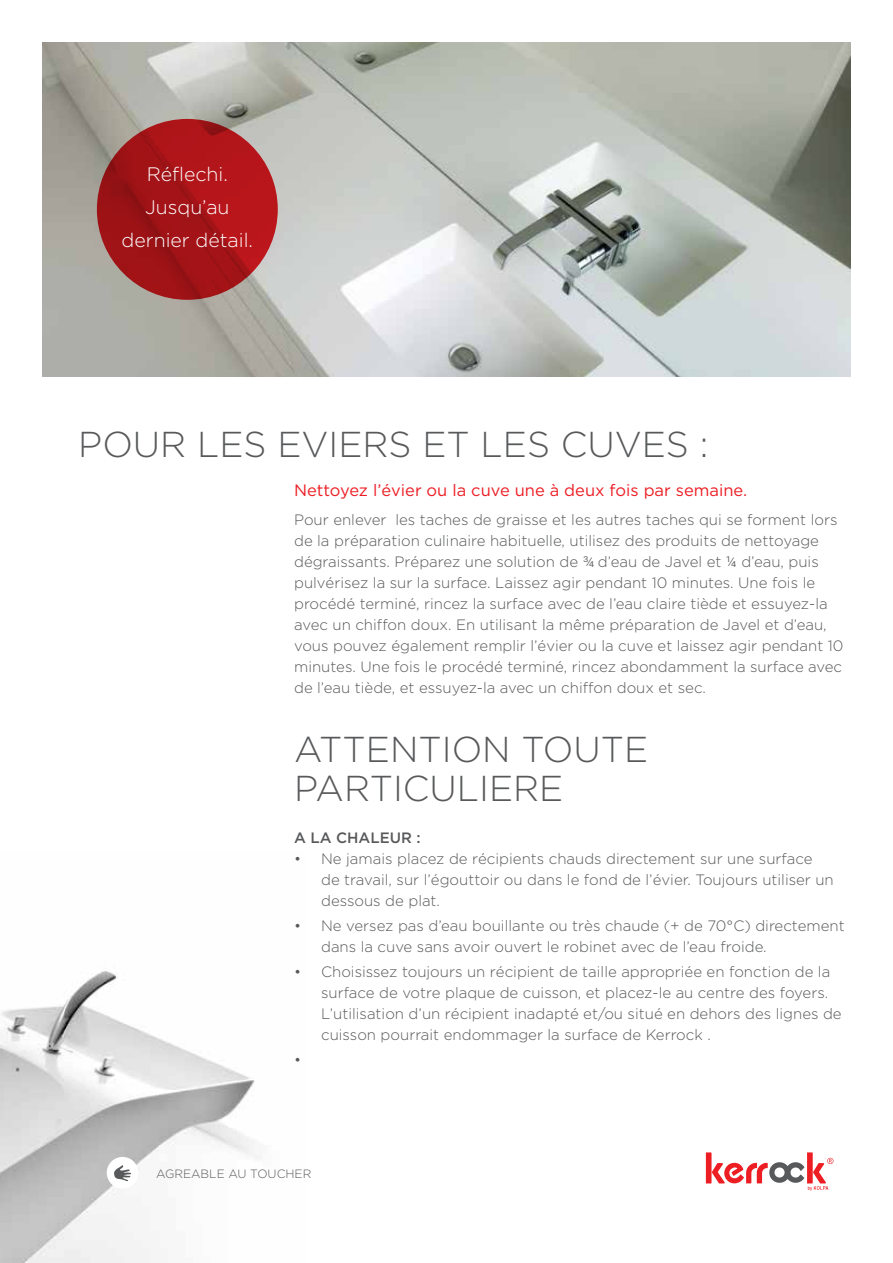
<style>
.page{position:relative;width:893px;height:1263px;background:#fff}
.page>*{position:absolute;margin:0;border:0;box-sizing:border-box;transform-origin:0 0}
.t1{font:300 36px/39px "Gotham BU";color:#58595b}
.t2{font:300 19.5px/33px "Gotham BU";color:#fff;text-align:center}
.t3{font:16.5px "Gotham BU";color:#ed1d24}
.t4{font:300 15px/21px "Gotham BU";color:#58595b}
.t5{font:500 15px "Gotham BU";color:#58595b}
.t6{font:300 12px "Gotham BU";color:#58595b}
.s1{font-family:"Roboto"}
</style>
<div class="page">
<img style="left:0;top:971px;width:262px;height:292px">
<img style="left:43px;top:43px;width:807px;height:333px">
<svg style="left:706px;top:1152px;width:127px;height:39px"></svg>
<svg style="left:97px;top:119px;width:181px;height:181px;background:#a61418"></svg>
<div style="left:107px;top:1157px;width:31px;height:31px;background:#fff;border-radius:50%"></div>
<svg style="left:114px;top:1165px;width:17px;height:16px"></svg>
<h2 class="t2" style="left:122px;top:157px;width:133px">Réflechi.<br>Jusqu’au dernier détail.</h2>
<h1 class="t1" style="left:78px;top:424px;width:632px">POUR LES EVIERS ET LES CUVES :</h1>
<p class="t3" style="left:294px;top:481px;width:455px">Nettoyez l’évier ou la cuve une à deux fois par semaine.</p>
<p class="t4" style="left:294px;top:509px;width:551px">Pour enlever les taches de graisse et les autres taches qui se forment lors de la préparation culinaire habituelle, utilisez des produits de nettoyage dégraissants. Préparez une solution de <span class="s1">¾</span> d’eau de Javel et <span class="s1">¼</span> d’eau, puis pulvérisez la sur la surface. Laissez agir pendant 10 minutes. Une fois le procédé terminé, rincez la surface avec de l’eau claire tiède et essuyez-la avec un chiffon doux. En utilisant la même préparation de Javel et d’eau, vous pouvez également remplir l’évier ou la cuve et laissez agir pendant 10 minutes. Une fois le procédé terminé, rincez abondamment la surface avec de l’eau tiède, et essuyez-la avec un chiffon doux et sec.</p>
<h1 class="t1" style="left:294px;top:729px;width:356px">ATTENTION TOUTE<br>PARTICULIERE</h1>
<p class="t5" style="left:294px;top:829px;width:128px">A LA CHALEUR :</p>
<p class="t4" style="left:321px;top:848px;width:514px;text-indent:-27px">• Ne jamais placez de récipients chauds directement sur une surface de travail, sur l’égouttoir ou dans le fond de l’évier. Toujours utiliser un dessous de plat.</p>
<p class="t4" style="left:321px;top:915px;width:525px;text-indent:-27px">• Ne versez pas d’eau bouillante ou très chaude (+ de 70°C) directement dans la cuve sans avoir ouvert le robinet avec de l’eau froide.</p>
<p class="t4" style="left:321px;top:961px;width:522px;text-indent:-27px">• Choisissez toujours un récipient de taille appropriée en fonction de la surface de votre plaque de cuisson, et placez-le au centre des foyers.<br>L’utilisation d’un récipient inadapté et/ou situé en dehors des lignes de cuisson pourrait endommager la surface de Kerrock .</p>
<p class="t4" style="left:294px;top:1049px;width:9px">•</p>
<p class="t6" style="left:156px;top:1167px;width:157px">AGREABLE AU TOUCHER</p>
</div>
